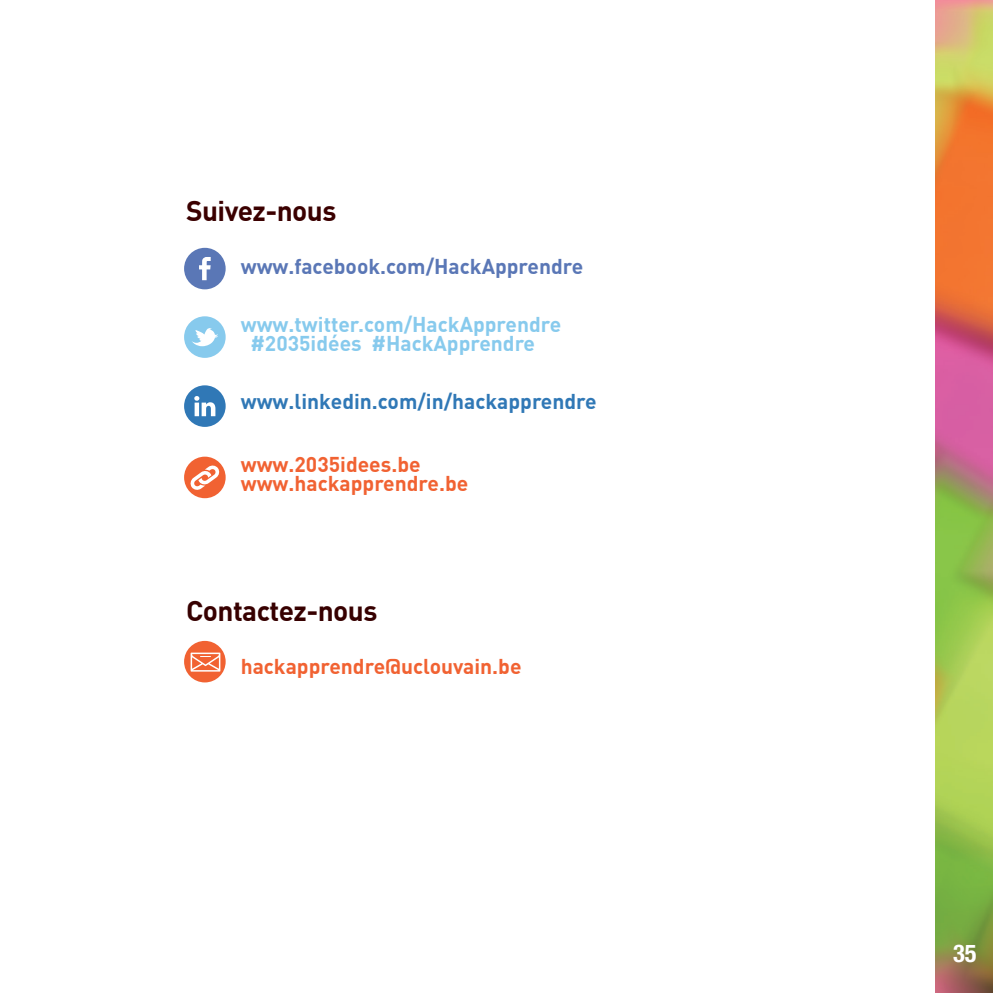
<style>
.page{position:relative;width:993px;height:993px;background:#fff}
.page>*{position:absolute;margin:0;border:0;box-sizing:border-box;transform-origin:0 0}
.t1{font:700 28px "DIN Pro";letter-spacing:-.02em;color:#370000}
.t2{font:700 28px "DIN Pro";letter-spacing:-.02em;color:#3b0000}
.t3{font:700 condensed 24.5px "Helvetica Neue LT Pro";color:#fff}
.t4{font:700 21px/19.2px "DIN Pro";color:#f16232}
.t5{font:700 21px/19.2px "DIN Pro";color:#87caed}
.t6{font:700 21px "DIN Pro";color:#3078b6}
.t7{font:700 21px "DIN Pro";color:#5a77b6}
</style>
<div class="page">
<img style="left:935px;top:0;width:57px;height:992px">
<div style="left:184px;top:248px;width:41px;height:41px;background:#5a77b6;border-radius:50%"></div>
<svg style="left:199px;top:257px;width:12px;height:23px"></svg>
<div style="left:184px;top:316px;width:41px;height:42px;background:#87caed;border-radius:50%"></div>
<svg style="left:192px;top:328px;width:26px;height:18px"></svg>
<div style="left:184px;top:385px;width:41px;height:42px;background:#3078b6;border-radius:50%"></div>
<svg style="left:194px;top:396px;width:21px;height:20px"></svg>
<div style="left:184px;top:456px;width:41px;height:42px;background:#f16232;border-radius:50%"></div>
<svg style="left:190px;top:465px;width:30px;height:25px"></svg>
<div style="left:184px;top:640px;width:41px;height:42px;background:#f16232;border-radius:50%"></div>
<svg style="left:190px;top:652px;width:30px;height:19px"></svg>
<h1 class="t2" style="left:186px;top:192px;width:152px">Suivez-nous</h1>
<p class="t7" style="left:241px;top:252px;width:344px">www.facebook.com/HackApprendre</p>
<p class="t5" style="left:250px;top:314px;width:312px;text-indent:-10px">www.twitter.com/HackApprendre #2035idées #HackApprendre</p>
<p class="t6" style="left:241px;top:387px;width:357px">www.linkedin.com/in/hackapprendre</p>
<p class="t4" style="left:241px;top:453px;width:229px">www.2035idees.be www.hackapprendre.be</p>
<h1 class="t1" style="left:186px;top:592px;width:193px">Contactez-nous</h1>
<p class="t4" style="left:241px;top:655px;width:282px">hackapprendre@uclouvain.be</p>
<p class="t3" style="left:952px;top:938px;width:25px">35</p>
</div>
